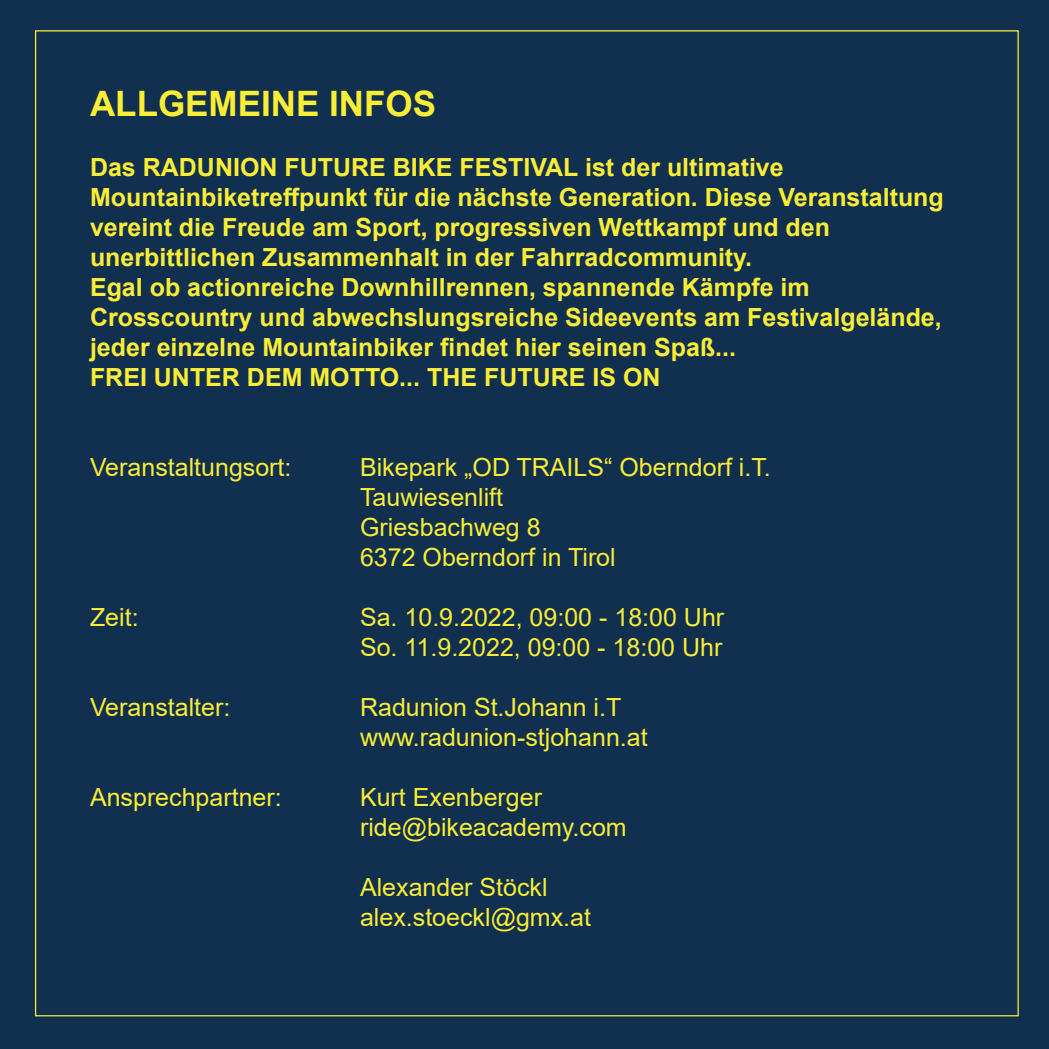
<style>
.page{position:relative;width:1049px;height:1049px;background:#11304f}
.page>*{position:absolute;margin:0;border:0;box-sizing:border-box;transform-origin:0 0}
.t1{font:700 35px "Arial";color:#f9ed36}
.t2{font:700 25px/30px "Arial";color:#f9ed36}
.t3{font:25px/30px "Arial";color:#f9ed36}
</style>
<div class="page">
<h1 class="t1" style="left:90px;top:79px;width:348px">ALLGEMEINE INFOS</h1>
<p class="t2" style="left:90px;top:152px;width:855px">Das RADUNION FUTURE BIKE FESTIVAL ist der ultimative Mountainbiketreffpunkt für die nächste Generation. Diese Veranstaltung vereint die Freude am Sport, progressiven Wettkampf und den unerbittlichen Zusammenhalt in der Fahrradcommunity.<br>Egal ob actionreiche Downhillrennen, spannende Kämpfe im Crosscountry und abwechslungsreiche Sideevents am Festivalgelände, jeder einzelne Mountainbiker findet hier seinen Spaß...<br>FREI UNTER DEM MOTTO... THE FUTURE IS ON</p>
<p class="t3" style="left:90px;top:452px;width:203px">Veranstaltungsort:</p>
<p class="t3" style="left:360px;top:452px;width:412px">Bikepark „OD TRAILS“ Oberndorf i.T.<br>Tauwiesenlift<br>Griesbachweg 8<br>6372 Oberndorf in Tirol</p>
<p class="t3" style="left:90px;top:602px;width:50px">Zeit:</p>
<p class="t3" style="left:360px;top:602px;width:366px">Sa. 10.9.2022, 09:00 - 18:00 Uhr<br>So. 11.9.2022, 09:00 - 18:00 Uhr</p>
<p class="t3" style="left:90px;top:692px;width:142px">Veranstalter:</p>
<p class="t3" style="left:360px;top:692px;width:289px">Radunion St.Johann i.T www.radunion-stjohann.at</p>
<p class="t3" style="left:90px;top:782px;width:193px">Ansprechpartner:</p>
<p class="t3" style="left:360px;top:782px;width:268px">Kurt Exenberger ride@bikeacademy.com</p>
<p class="t3" style="left:360px;top:872px;width:232px">Alexander Stöckl alex.stoeckl@gmx.at</p>
</div>
